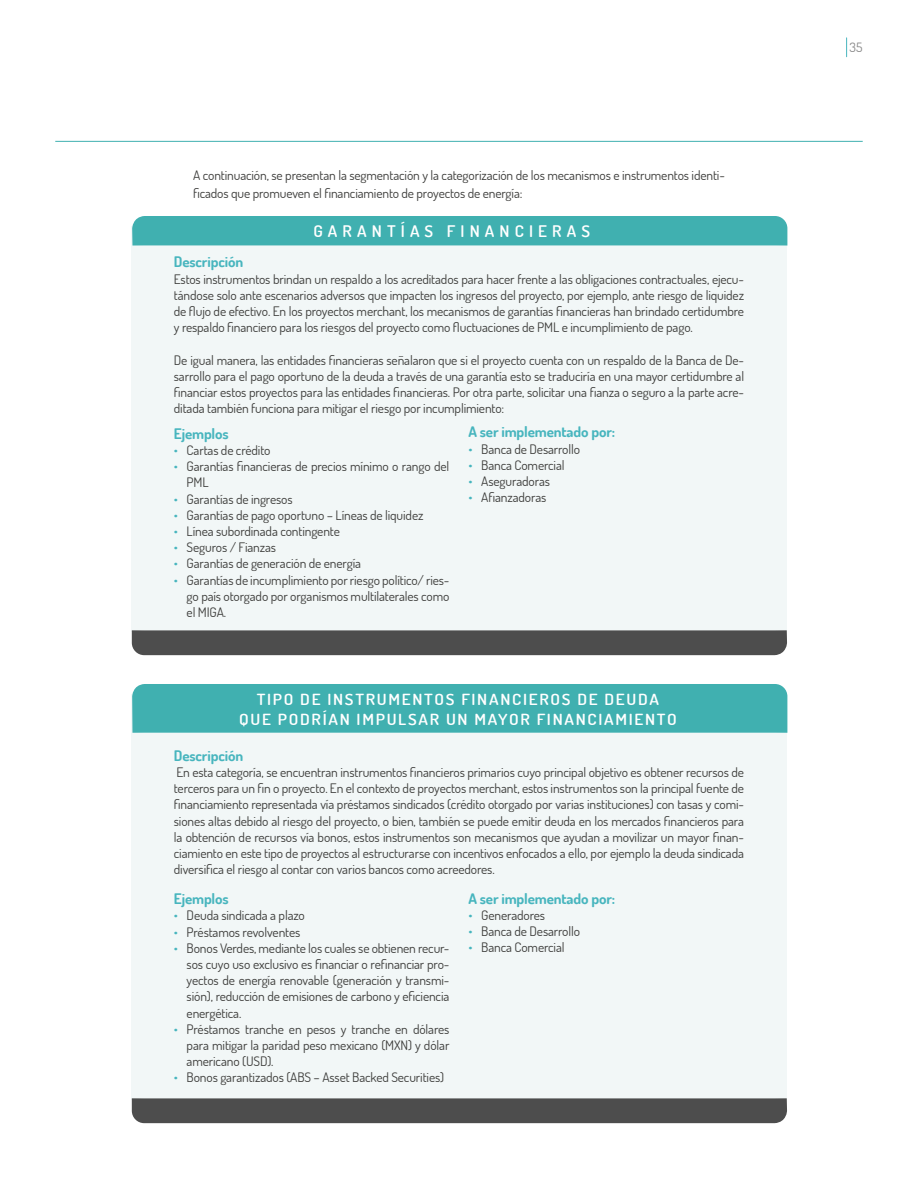
<style>
.page{position:relative;width:918px;height:1188px;background:#fff}
.page>*{position:absolute;margin:0;border:0;box-sizing:border-box;transform-origin:0 0}
.t1{font:600 16.05px "Dosis";letter-spacing:.3em;color:#fff;scale:1.06 1}
.t2{font:600 15.3px/19.8px "Dosis";letter-spacing:.1em;color:#fff;text-align:center;scale:1.11 1}
.t3{font:700 14.55px "Dosis";letter-spacing:-.01em;color:#47b5be}
.t4{font:13.05px/16.2px "Dosis";letter-spacing:-.01em;color:#3d3d3b;text-align:justify}
.t5{font:12.9px "Dosis";color:#878787;scale:1.05 1}
.s1{color:#47b5be}
</style>
<div class="page">
<svg style="left:846px;top:38px;width:1px;height:19px"></svg>
<hr style="left:55px;top:141px;width:808px;height:1px;background:#3fb0b0">
<div style="left:132px;top:226px;width:655px;height:405px;background:#f2f7f7"></div>
<div style="left:132px;top:694px;width:655px;height:405px;background:#f2f7f7"></div>
<div style="left:132px;top:630px;width:655px;height:25px;background:#4d4d4d"></div>
<div style="left:132px;top:1098px;width:655px;height:25px;background:#4d4d4d"></div>
<div style="left:132px;top:216px;width:655px;height:30px;background:#40b0b0"></div>
<div style="left:132px;top:684px;width:655px;height:49px;background:#40b0b0"></div>
<p class="t4" style="left:193px;top:166px;width:533px;line-height:18px">A continuación, se presentan la segmentación y la categorización de los mecanismos e instrumentos identi&shy;ficados que promueven el financiamiento de proyectos de energía:</p>
<p class="t1" style="left:313px;top:221px;width:263px">GARANTÍAS FINANCIERAS</p>
<p class="t3" style="left:174px;top:253px;width:71px">Descripción</p>
<p class="t4" style="left:174px;top:270px;width:572px">Estos instrumentos brindan un respaldo a los acreditados para hacer frente a las obligaciones contractuales, ejecu&shy;tándose solo ante escenarios adversos que impacten los ingresos del proyecto, por ejemplo, ante riesgo de liquidez de flujo de efectivo. En los proyectos merchant, los mecanismos de garantías financieras han brindado certidumbre y respaldo financiero para los riesgos del proyecto como fluctuaciones de PML e incumplimiento de pago.</p>
<p class="t4" style="left:174px;top:351px;width:572px">De igual manera, las entidades financieras señalaron que si el proyecto cuenta con un respaldo de la Banca de De&shy;sarrollo para el pago oportuno de la deuda a través de una garantía esto se traduciría en una mayor certidumbre al financiar estos proyectos para las entidades financieras. Por otra parte, solicitar una fianza o seguro a la parte acre&shy;ditada también funciona para mitigar el riesgo por incumplimiento:</p>
<p class="t3" style="left:174px;top:424px;width:56px">Ejemplos</p>
<p class="t4" style="left:174px;top:442px;width:98px"><span class="s1">•</span> Cartas de crédito</p>
<p class="t4" style="left:187px;top:458px;width:264px;text-indent:-13px"><span class="s1">•</span> Garantías financieras de precios mínimo o rango del<br>PML</p>
<p class="t4" style="left:174px;top:490px;width:120px"><span class="s1">•</span> Garantías de ingresos</p>
<p class="t4" style="left:174px;top:507px;width:251px"><span class="s1">•</span> Garantías de pago oportuno – Líneas de liquidez</p>
<p class="t4" style="left:174px;top:523px;width:167px"><span class="s1">•</span> Línea subordinada contingente</p>
<p class="t4" style="left:174px;top:539px;width:104px"><span class="s1">•</span> Seguros / Fianzas</p>
<p class="t4" style="left:174px;top:555px;width:189px"><span class="s1">•</span> Garantías de generación de energía</p>
<p class="t4" style="left:187px;top:571px;width:264px;text-indent:-13px"><span class="s1">•</span> Garantías de incumplimiento por riesgo político/ ries&shy;go país otorgado por organismos multilaterales como el MIGA.</p>
<p class="t3" style="left:469px;top:423px;width:148px">A ser implementado por:</p>
<p class="t4" style="left:469px;top:440px;width:113px"><span class="s1">•</span> Banca de Desarrollo</p>
<p class="t4" style="left:469px;top:457px;width:98px"><span class="s1">•</span> Banca Comercial</p>
<p class="t4" style="left:469px;top:473px;width:83px"><span class="s1">•</span> Aseguradoras</p>
<p class="t4" style="left:469px;top:489px;width:79px"><span class="s1">•</span> Afianzadoras</p>
<p class="t2" style="left:239px;top:689px;width:396px">TIPO DE INSTRUMENTOS FINANCIEROS DE DEUDA<br>QUE PODRÍAN IMPULSAR UN MAYOR FINANCIAMIENTO</p>
<p class="t3" style="left:174px;top:746px;width:71px">Descripción</p>
<p class="t4" style="left:174px;top:764px;width:572px">En esta categoría, se encuentran instrumentos financieros primarios cuyo principal objetivo es obtener recursos de terceros para un fin o proyecto. En el contexto de proyectos merchant, estos instrumentos son la principal fuente de financiamiento representada vía préstamos sindicados (crédito otorgado por varias instituciones) con tasas y comi&shy;siones altas debido al riesgo del proyecto, o bien, también se puede emitir deuda en los mercados financieros para la obtención de recursos vía bonos, estos instrumentos son mecanismos que ayudan a movilizar un mayor finan&shy;ciamiento en este tipo de proyectos al estructurarse con incentivos enfocados a ello, por ejemplo la deuda sindicada diversifica el riesgo al contar con varios bancos como acreedores.</p>
<p class="t3" style="left:174px;top:890px;width:56px">Ejemplos</p>
<p class="t4" style="left:174px;top:907px;width:133px"><span class="s1">•</span> Deuda sindicada a plazo</p>
<p class="t4" style="left:174px;top:923px;width:128px"><span class="s1">•</span> Préstamos revolventes</p>
<p class="t4" style="left:187px;top:940px;width:264px;text-indent:-13px"><span class="s1">•</span> Bonos Verdes, mediante los cuales se obtienen recur&shy;sos cuyo uso exclusivo es financiar o refinanciar pro&shy;yectos de energía renovable (generación y transmi&shy;sión), reducción de emisiones de carbono y eficiencia energética.</p>
<p class="t4" style="left:187px;top:1021px;width:264px;text-indent:-13px"><span class="s1">•</span> Préstamos tranche en pesos y tranche en dólares para mitigar la paridad peso mexicano (MXN) y dólar americano (USD).</p>
<p class="t4" style="left:174px;top:1069px;width:272px"><span class="s1">•</span> Bonos garantizados (ABS – Asset Backed Securities)</p>
<p class="t3" style="left:469px;top:889px;width:148px">A ser implementado por:</p>
<p class="t4" style="left:469px;top:907px;width:78px"><span class="s1">•</span> Generadores</p>
<p class="t4" style="left:469px;top:923px;width:113px"><span class="s1">•</span> Banca de Desarrollo</p>
<p class="t4" style="left:469px;top:939px;width:98px"><span class="s1">•</span> Banca Comercial</p>
<p class="t5" style="left:850px;top:39px;width:14px">35</p>
</div>
